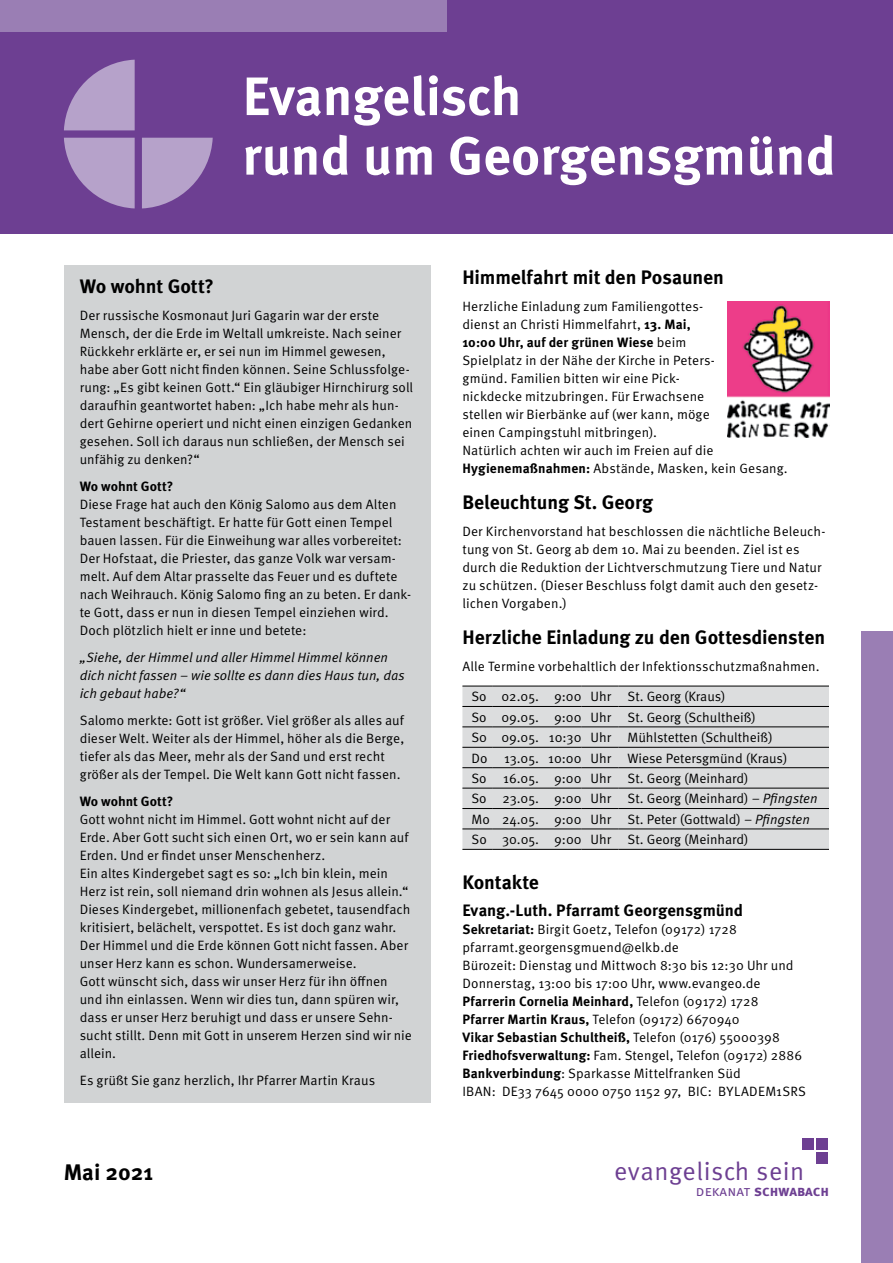
<style>
.page{position:relative;width:893px;height:1263px;background:#fff}
.page>*{position:absolute;margin:0;border:0;box-sizing:border-box;transform-origin:0 0}
.t1{font:700 54px/59.6px "Meta OT";color:#fff}
.t2{font:25.5px "Meta OT";letter-spacing:.02em;color:#6d3f92}
.t3{font:700 22.5px "Meta OT";color:#000}
.t4{font:700 19.5px "Meta OT";letter-spacing:-.01em;color:#000}
.t5{font:700 16.5px "Meta OT";color:#000}
.t6{font:14.85px "Meta Bold Caps";color:#6d3f92}
.t7{font:13.5px/18px "Meta OT";letter-spacing:.005em;color:#000}
.t8{font:13.5px/18px "Meta OT Norm Ita";color:#000}
.t9{font:700 13.5px "Meta OT";color:#000}
.s1{font-weight:700}
.s2{font-family:"Meta OT Norm Ita"}
.s3{font-family:"Meta Normal Caps"}
</style>
<div class="page">
<div style="left:0;top:0;width:893px;height:234px;background:#6d3f92"></div>
<div style="left:802px;top:1138px;width:11px;height:12px;background:#6d3f92"></div>
<div style="left:817px;top:1138px;width:11px;height:12px;background:#6d3f92"></div>
<div style="left:817px;top:1153px;width:11px;height:11px;background:#6d3f92"></div>
<div style="left:0;top:0;width:446px;height:32px;background:#9a7eb4"></div>
<div style="left:861px;top:631px;width:32px;height:632px;background:#9a7eb4"></div>
<svg style="left:64px;top:60px;width:71px;height:70px"></svg>
<svg style="left:64px;top:138px;width:71px;height:70px"></svg>
<svg style="left:142px;top:138px;width:71px;height:70px"></svg>
<div style="left:64px;top:266px;width:367px;height:837px;background:#d1d3d4"></div>
<div style="left:462px;top:687px;width:367px;height:162px;background:#dcddde"></div>
<hr style="left:462px;top:686px;width:30px;height:1px;background:#000">
<hr style="left:492px;top:686px;width:47px;height:1px;background:#000">
<hr style="left:539px;top:686px;width:42px;height:1px;background:#000">
<hr style="left:581px;top:686px;width:37px;height:1px;background:#000">
<hr style="left:618px;top:686px;width:211px;height:1px;background:#000">
<hr style="left:462px;top:706px;width:30px;height:1px;background:#000">
<hr style="left:492px;top:706px;width:47px;height:1px;background:#000">
<hr style="left:539px;top:706px;width:42px;height:1px;background:#000">
<hr style="left:581px;top:706px;width:37px;height:1px;background:#000">
<hr style="left:618px;top:706px;width:211px;height:1px;background:#000">
<hr style="left:462px;top:727px;width:30px;height:1px;background:#000">
<hr style="left:492px;top:727px;width:47px;height:1px;background:#000">
<hr style="left:539px;top:727px;width:42px;height:1px;background:#000">
<hr style="left:581px;top:727px;width:37px;height:1px;background:#000">
<hr style="left:618px;top:727px;width:211px;height:1px;background:#000">
<hr style="left:462px;top:747px;width:30px;height:1px;background:#000">
<hr style="left:492px;top:747px;width:47px;height:1px;background:#000">
<hr style="left:539px;top:747px;width:42px;height:1px;background:#000">
<hr style="left:581px;top:747px;width:37px;height:1px;background:#000">
<hr style="left:618px;top:747px;width:211px;height:1px;background:#000">
<hr style="left:462px;top:767px;width:30px;height:1px;background:#000">
<hr style="left:492px;top:767px;width:47px;height:1px;background:#000">
<hr style="left:539px;top:767px;width:42px;height:1px;background:#000">
<hr style="left:581px;top:767px;width:37px;height:1px;background:#000">
<hr style="left:618px;top:767px;width:211px;height:1px;background:#000">
<hr style="left:462px;top:788px;width:30px;height:1px;background:#000">
<hr style="left:492px;top:788px;width:47px;height:1px;background:#000">
<hr style="left:539px;top:788px;width:42px;height:1px;background:#000">
<hr style="left:581px;top:788px;width:37px;height:1px;background:#000">
<hr style="left:618px;top:788px;width:211px;height:1px;background:#000">
<hr style="left:462px;top:808px;width:30px;height:1px;background:#000">
<hr style="left:492px;top:808px;width:47px;height:1px;background:#000">
<hr style="left:539px;top:808px;width:42px;height:1px;background:#000">
<hr style="left:581px;top:808px;width:37px;height:1px;background:#000">
<hr style="left:618px;top:808px;width:211px;height:1px;background:#000">
<hr style="left:462px;top:829px;width:30px;height:1px;background:#000">
<hr style="left:492px;top:829px;width:47px;height:1px;background:#000">
<hr style="left:539px;top:829px;width:42px;height:1px;background:#000">
<hr style="left:581px;top:829px;width:37px;height:1px;background:#000">
<hr style="left:618px;top:829px;width:211px;height:1px;background:#000">
<hr style="left:462px;top:849px;width:30px;height:1px;background:#000">
<hr style="left:492px;top:849px;width:47px;height:1px;background:#000">
<hr style="left:539px;top:849px;width:42px;height:1px;background:#000">
<hr style="left:581px;top:849px;width:37px;height:1px;background:#000">
<hr style="left:618px;top:849px;width:211px;height:1px;background:#000">
<img style="left:728px;top:302px;width:101px;height:135px">
<h1 class="t1" style="left:242px;top:67px;width:595px">Evangelisch<br>rund um Georgensgmünd</h1>
<h3 class="t4" style="left:80px;top:274px;width:136px">Wo wohnt Gott?</h3>
<p class="t7" style="left:80px;top:307px;width:335px">Der russische Kosmonaut Juri Gagarin war der erste Mensch, der die Erde im Weltall umkreiste. Nach seiner Rückkehr erklärte er, er sei nun im Himmel gewesen, habe aber Gott nicht finden können. Seine Schlussfolge&shy;rung: „Es gibt keinen Gott.“ Ein gläubiger Hirnchirurg soll daraufhin geantwortet haben: „Ich habe mehr als hun&shy;dert Gehirne operiert und nicht einen einzigen Gedanken gesehen. Soll ich daraus nun schließen, der Mensch sei unfähig zu denken?“</p>
<p class="t9" style="left:80px;top:478px;width:95px">Wo wohnt Gott?</p>
<p class="t7" style="left:80px;top:496px;width:333px">Diese Frage hat auch den König Salomo aus dem Alten Testament beschäftigt. Er hatte für Gott einen Tempel bauen lassen. Für die Einweihung war alles vorbereitet:<br>Der Hofstaat, die Priester, das ganze Volk war versam&shy;melt. Auf dem Altar prasselte das Feuer und es duftete nach Weihrauch. König Salomo fing an zu beten. Er dank&shy;te Gott, dass er nun in diesen Tempel einziehen wird.<br>Doch plötzlich hielt er inne und betete:</p>
<p class="t8" style="left:80px;top:649px;width:327px">„Siehe, der Himmel und aller Himmel Himmel können dich nicht fassen – wie sollte es dann dies Haus tun, das ich gebaut habe?“</p>
<p class="t7" style="left:80px;top:712px;width:326px">Salomo merkte: Gott ist größer. Viel größer als alles auf dieser Welt. Weiter als der Himmel, höher als die Berge, tiefer als das Meer, mehr als der Sand und erst recht größer als der Tempel. Die Welt kann Gott nicht fassen.</p>
<p class="t9" style="left:80px;top:793px;width:95px">Wo wohnt Gott?</p>
<p class="t7" style="left:80px;top:811px;width:334px">Gott wohnt nicht im Himmel. Gott wohnt nicht auf der Erde. Aber Gott sucht sich einen Ort, wo er sein kann auf Erden. Und er findet unser Menschenherz.<br>Ein altes Kindergebet sagt es so: „Ich bin klein, mein Herz ist rein, soll niemand drin wohnen als Jesus allein.“ Dieses Kindergebet, millionenfach gebetet, tausendfach kritisiert, belächelt, verspottet. Es ist doch ganz wahr.<br>Der Himmel und die Erde können Gott nicht fassen. Aber unser Herz kann es schon. Wundersamerweise.<br>Gott wünscht sich, dass wir unser Herz für ihn öffnen und ihn einlassen. Wenn wir dies tun, dann spüren wir, dass er unser Herz beruhigt und dass er unsere Sehn&shy;sucht stillt. Denn mit Gott in unserem Herzen sind wir nie allein.</p>
<p class="t7" style="left:80px;top:1072px;width:297px">Es grüßt Sie ganz herzlich, Ihr Pfarrer Martin Kraus</p>
<h3 class="t4" style="left:462px;top:265px;width:263px">Himmelfahrt mit den Posaunen</h3>
<p class="t7" style="left:462px;top:297px;width:327px">Herzliche Einladung zum Familiengottes-<br>dienst an Christi Himmelfahrt, <span class="s1">13. Mai,<br>10:00 Uhr, auf der grünen Wiese</span> beim<br>Spielplatz in der Nähe der Kirche in Peters-<br>gmünd. Familien bitten wir eine Pick-<br>nickdecke mitzubringen. Für Erwachsene<br>stellen wir Bierbänke auf (wer kann, möge<br>einen Campingstuhl mitbringen).<br>Natürlich achten wir auch im Freien auf die <span class="s1">Hygienemaßnahmen:</span> Abstände, Masken, kein Gesang.</p>
<h3 class="t4" style="left:462px;top:490px;width:192px">Beleuchtung St. Georg</h3>
<p class="t7" style="left:462px;top:522px;width:365px">Der Kirchenvorstand hat beschlossen die nächtliche Beleuch&shy;tung von St. Georg ab dem 10. Mai zu beenden. Ziel ist es durch die Reduktion der Lichtverschmutzung Tiere und Natur zu schützen. (Dieser Beschluss folgt damit auch den gesetz&shy;lichen Vorgaben.)</p>
<h3 class="t4" style="left:462px;top:625px;width:364px">Herzliche Einladung zu den Gottesdiensten</h3>
<p class="t7" style="left:462px;top:657px;width:359px">Alle Termine vorbehaltlich der Infektionsschutzmaßnahmen.</p>
<p class="t7" style="left:471px;top:687px;width:348px;line-height:20.4px">So 02.05. 9:00 Uhr St. Georg (Kraus)<br>So 09.05. 9:00 Uhr St. Georg (Schultheiß)<br>S0 09.05. 10:30 Uhr Mühlstetten (Schultheiß)<br>Do 13.05. 10:00 Uhr Wiese Petersgmünd (Kraus)<br>So 16.05. 9:00 Uhr St. Georg (Meinhard)<br>So 23.05. 9:00 Uhr St. Georg (Meinhard) <span class="s2">– Pfingsten </span>Mo 24.05. 9:00 Uhr St. Peter (Gottwald) <span class="s2">– Pfingsten </span>So 30.05. 9:00 Uhr St. Georg (Meinhard)</p>
<h3 class="t4" style="left:462px;top:869px;width:78px">Kontakte</h3>
<p class="t5" style="left:462px;top:899px;width:282px">Evang.-Luth. Pfarramt Georgensgmünd</p>
<p class="t7" style="left:462px;top:920px;width:345px"><span class="s1">Sekretariat:</span> Birgit Goetz, Telefon (09172) 1728 pfarramt.georgensgmuend@elkb.de<br>Bürozeit: Dienstag und Mittwoch 8:30 bis 12:30 Uhr und Donnerstag, 13:00 bis 17:00 Uhr, www.evangeo.de <span class="s1">Pfarrerin Cornelia Meinhard,</span> Telefon (09172) 1728<br><span class="s1">Pfarrer Martin Kraus,</span> Telefon (09172) 6670940<br><span class="s1">Vikar Sebastian Schultheiß,</span> Telefon (0176) 55000398<br><span class="s1">Friedhofsverwaltung:</span> Fam. Stengel, Telefon (09172) 2886<br><span class="s1">Bankverbindung</span>: Sparkasse Mittelfranken Süd<br>IBAN: DE33 7645 0000 0750 1152 97, BIC: BYLADEM1SRS</p>
<h3 class="t3" style="left:64px;top:1158px;width:91px">Mai 2021</h3>
<h2 class="t2" style="left:614px;top:1156px;width:192px">evangelisch sein</h2>
<p class="t6" style="left:696px;top:1182px;width:135px"><span class="s3">dekanat</span> schwabach</p>
</div>
